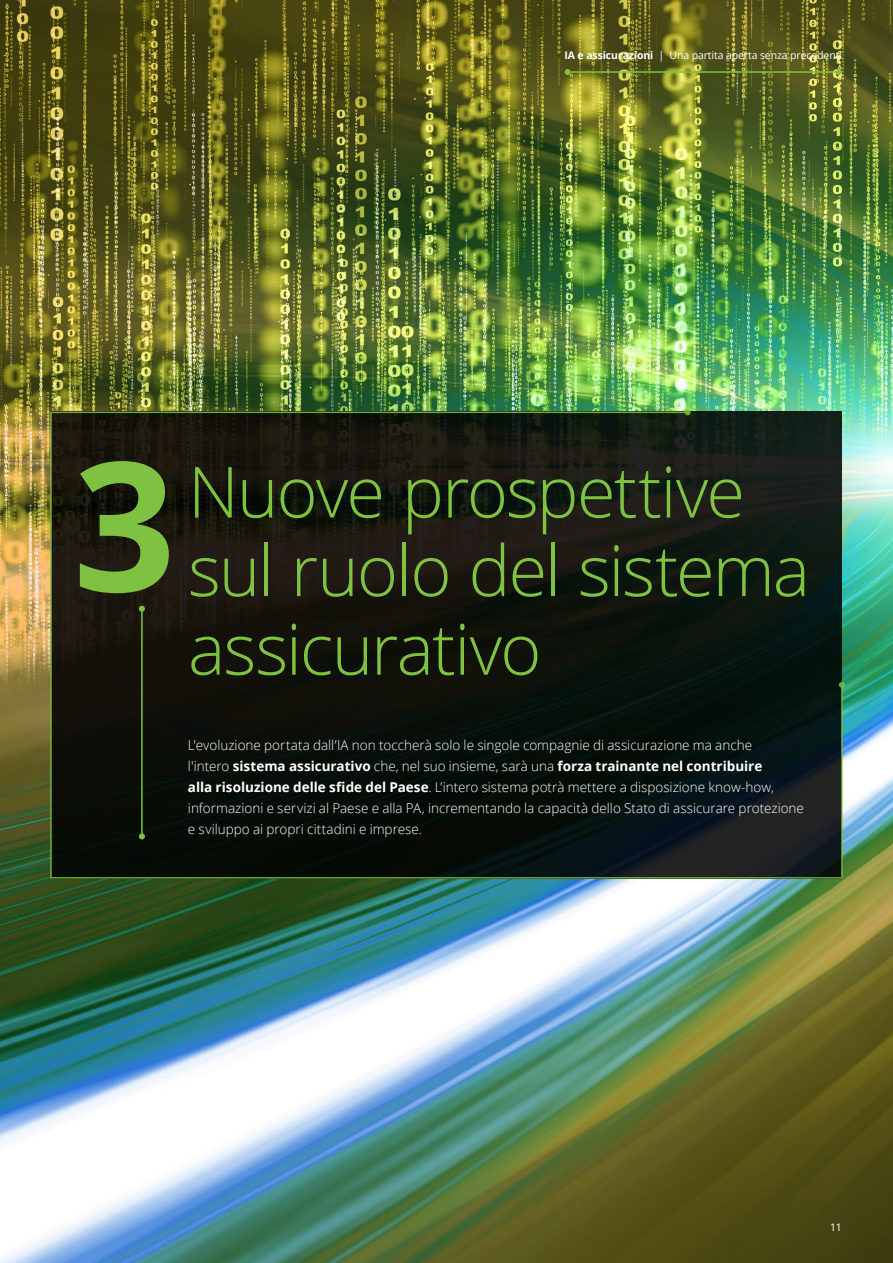
<style>
.page{position:relative;width:893px;height:1263px;background:#fff}
.page>*{position:absolute;margin:0;border:0;box-sizing:border-box;transform-origin:0 0}
.Brochure_title___Right_pg__folio_7_9_5pt{font:700 180px "Open Sans";color:#7fc241}
.Story_heading_light__37_42pt{font:300 70.5px/78.6px "Open Sans";letter-spacing:-.025em;color:#7fc241}
.Introduction__14_18pt{font:300 13.5px/21px "Open Sans";color:#fff}
.Brochure_title___Left_pg__folio_7_9_5pt{font:10.5px "Open Sans";letter-spacing:-.01em;color:#fff}
.Folio_Right_pg__7_9_5pt{font:10.5px "Open Sans";color:#fff}
.s1{font-weight:700}
</style>
<div class="page">
<img style="left:0;top:0;width:893px;height:1263px">
<hr style="left:568px;top:71px;width:271px;height:2px;background:#7fc241">
<svg style="left:836px;top:69px;width:6px;height:6px"></svg>
<svg style="left:565px;top:69px;width:6px;height:6px"></svg>
<svg style="left:50px;top:411px;width:793px;height:468px;background:#11150f"></svg>
<svg style="left:685px;top:409px;width:6px;height:6px"></svg>
<svg style="left:839px;top:682px;width:6px;height:6px"></svg>
<p class="Brochure_title___Left_pg__folio_7_9_5pt" style="left:564px;top:48px;width:279px"><span class="s1">IA e assicurazioni</span> | Una partita aperta senza precedenti</p>
<p class="Brochure_title___Right_pg__folio_7_9_5pt" style="left:73px;top:399px;width:104px">3</p>
<p class="Story_heading_light__37_42pt" style="left:188px;top:451px;width:624px">Nuove prospettive sul ruolo del sistema assicurativo</p>
<p class="Introduction__14_18pt" style="left:188px;top:734px;width:617px">L'evoluzione portata dall’IA non toccherà solo le singole compagnie di assicurazione ma anche<br>l'intero <span class="s1">sistema assicurativo</span> che, nel suo insieme, sarà una <span class="s1">forza trainante nel contribuire<br>alla risoluzione delle sfide del Paese</span>. L’intero sistema potrà mettere a disposizione know-how, informazioni e servizi al Paese e alla PA, incrementando la capacità dello Stato di assicurare protezione e sviluppo ai propri cittadini e imprese.</p>
<p class="Folio_Right_pg__7_9_5pt" style="left:830px;top:1220px;width:13px">11</p>
</div>
